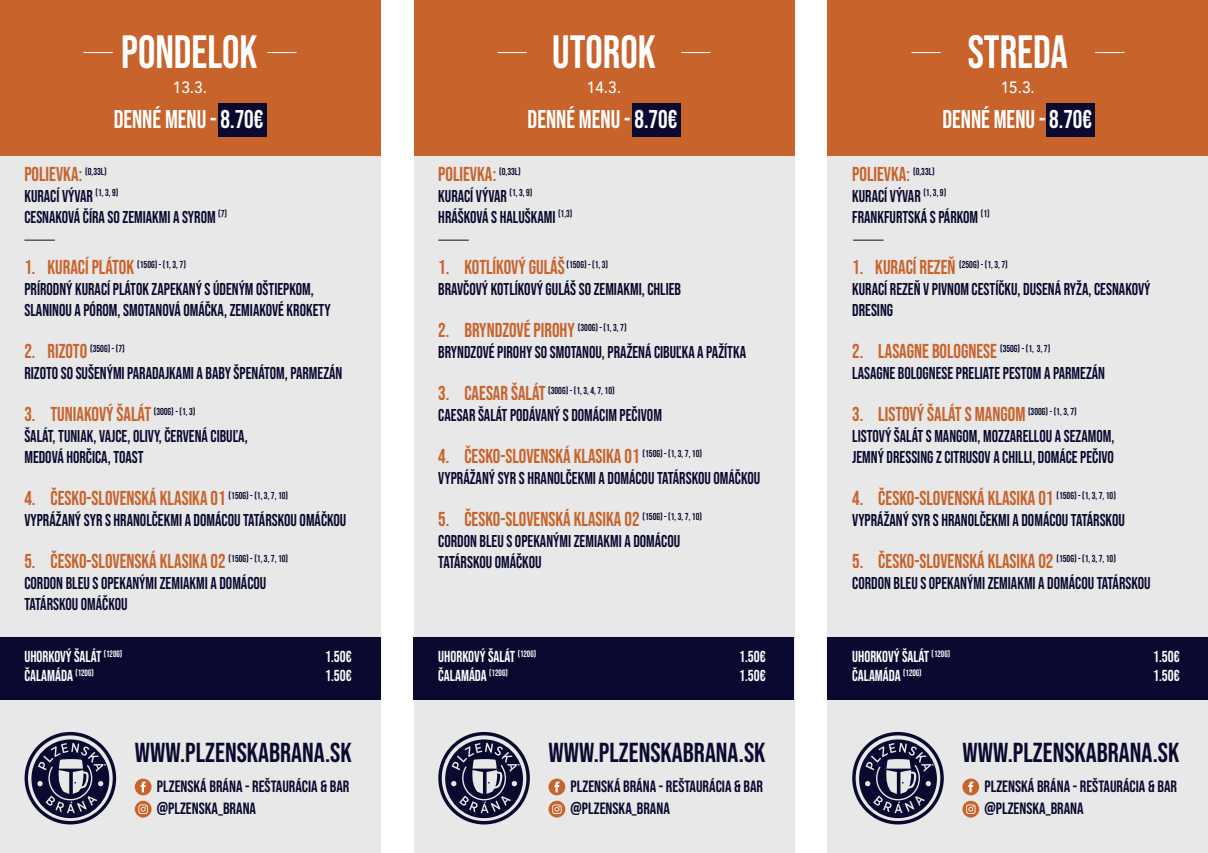
<style>
.page{position:relative;width:1208px;height:853px;background:#fff}
.page>*{position:absolute;margin:0;border:0;box-sizing:border-box;transform-origin:0 0}
.t1{font:46.42px "Bebas Neue";color:#fff;scale:.94 1}
.t2{font:27.38px "Bebas Neue";color:#0a0a30}
.t3{font:25.58px "Bebas Neue";color:#fff;scale:.94 1}
.t4{font:20.1px "Bebas Neue";color:#c7632b;scale:.94 1}
.t5{font:17.1px/21px "Bebas Neue";color:#0a0a30;scale:.94 1}
.t6{font:500 16.35px "Avenir";color:#fff;scale:.94 1}
.t7{font:16.27px/22.1px "Bebas Neue";color:#0a0a30}
.t8{font:15.83px "Bebas Neue";color:#fff;scale:.94 1}
.t9{font:10.05px "Bebas Neue";color:#0a0a30;scale:.94 1}
.s1{font-size:20.1px;color:#c7632b}
</style>
<div class="page">
<div style="left:827px;top:134px;width:380px;height:719px;background:#e8e8e8"></div>
<div style="left:827px;top:0;width:380px;height:156px;background:#c7632b"></div>
<hr style="left:852px;top:240px;width:31px;height:1px;background:#0a0a30">
<hr style="left:1094px;top:52px;width:30px;height:1px;background:#fff">
<svg style="left:911px;top:52px;width:29px;height:1px"></svg>
<div style="left:0;top:112px;width:380px;height:741px;background:#e8e8e8"></div>
<div style="left:0;top:0;width:380px;height:156px;background:#c7632b"></div>
<svg style="left:267px;top:52px;width:29px;height:1px"></svg>
<svg style="left:84px;top:52px;width:29px;height:1px"></svg>
<hr style="left:24px;top:240px;width:31px;height:1px;background:#0a0a30">
<div style="left:0;top:637px;width:380px;height:63px;background:#0a0a30"></div>
<div style="left:414px;top:134px;width:379px;height:719px;background:#e8e8e8"></div>
<div style="left:414px;top:0;width:379px;height:156px;background:#c7632b"></div>
<hr style="left:438px;top:240px;width:30px;height:1px;background:#0a0a30">
<svg style="left:681px;top:52px;width:29px;height:1px"></svg>
<svg style="left:497px;top:52px;width:29px;height:1px"></svg>
<div style="left:414px;top:637px;width:379px;height:63px;background:#0a0a30"></div>
<div style="left:827px;top:637px;width:380px;height:63px;background:#0a0a30"></div>
<div style="left:1046px;top:103px;width:48px;height:33px;background:#0a0a30"></div>
<div style="left:631px;top:103px;width:49px;height:33px;background:#0a0a30"></div>
<div style="left:218px;top:103px;width:48px;height:33px;background:#0a0a30"></div>
<div style="left:135px;top:778px;width:16px;height:17px;background:#c7632b;border-radius:50%"></div>
<svg style="left:141px;top:781px;width:5px;height:11px"></svg>
<div style="left:135px;top:801px;width:16px;height:16px;background:#c7632b;border-radius:50%"></div>
<svg style="left:138px;top:804px;width:10px;height:10px"></svg>
<svg style="left:25px;top:732px;width:91px;height:92px"></svg>
<div style="left:548px;top:778px;width:17px;height:17px;background:#c7632b;border-radius:50%"></div>
<svg style="left:554px;top:781px;width:5px;height:11px"></svg>
<svg style="left:548px;top:801px;width:17px;height:16px"></svg>
<svg style="left:552px;top:804px;width:9px;height:10px"></svg>
<svg style="left:438px;top:732px;width:91px;height:92px"></svg>
<svg style="left:962px;top:778px;width:16px;height:17px"></svg>
<svg style="left:968px;top:781px;width:5px;height:11px"></svg>
<svg style="left:962px;top:801px;width:16px;height:16px"></svg>
<svg style="left:965px;top:804px;width:10px;height:10px"></svg>
<svg style="left:852px;top:732px;width:91px;height:92px"></svg>
<h1 class="t1" style="left:121px;top:25px;width:147px">PONDELOK</h1>
<p class="t6" style="left:173px;top:73px;width:38px">13.3.</p>
<h1 class="t1" style="left:552px;top:25px;width:112px">UTOROK</h1>
<p class="t6" style="left:586px;top:73px;width:38px">14.3.</p>
<h1 class="t1" style="left:967px;top:25px;width:108px">STREDA</h1>
<p class="t6" style="left:1000px;top:73px;width:38px">15.3.</p>
<h3 class="t3" style="left:114px;top:104px;width:161px">DENNÉ MENU - 8.70€</h3>
<h3 class="t3" style="left:527px;top:104px;width:161px">DENNÉ MENU - 8.70€</h3>
<h3 class="t3" style="left:942px;top:104px;width:161px">DENNÉ MENU - 8.70€</h3>
<p class="t4" style="left:24px;top:163px;width:89px">POLIEVKA: <sup>(0,33L)</sup></p>
<p class="t4" style="left:438px;top:163px;width:89px">POLIEVKA: <sup>(0,33L)</sup></p>
<p class="t4" style="left:852px;top:163px;width:89px">POLIEVKA: <sup>(0,33L)</sup></p>
<p class="t5" style="left:24px;top:185px;width:217px">KURACÍ VÝVAR <sup>(1,</sup> <sup>3,</sup> <sup>9)<br></sup>CESNAKOVÁ ČÍRA SO ZEMIAKMI A SYROM <sup>(7)</sup></p>
<p class="t4" style="left:24px;top:256px;width:173px">1. KURACÍ PLÁTOK <sup>(150G)</sup> <sup>-</sup> <sup>(1,</sup> <sup>3,</sup> <sup>7)</sup></p>
<p class="t5" style="left:24px;top:278px;width:327px">PRÍRODNÝ KURACÍ PLÁTOK ZAPEKANÝ S ÚDENÝM OŠTIEPKOM,<br>SLANINOU A PÓROM, SMOTANOVÁ OMÁČKA, ZEMIAKOVÉ KROKETY</p>
<p class="t9" style="left:24px;top:343px;width:108px"><span class="s1">2. RIZOTO</span> (350G) - (7)</p>
<p class="t5" style="left:24px;top:362px;width:340px">RIZOTO SO SUŠENÝMI PARADAJKAMI A BABY ŠPENÁTOM, PARMEZÁN</p>
<p class="t4" style="left:24px;top:403px;width:183px">3. TUNIAKOVÝ ŠALÁT <sup>(300G)</sup> <sup>-</sup> <sup>(1,</sup> <sup>3)</sup></p>
<p class="t5" style="left:24px;top:425px;width:239px">ŠALÁT, TUNIAK, VAJCE, OLIVY, ČERVENÁ CIBUĽA,<br>MEDOVÁ HORČICA, TOAST</p>
<p class="t4" style="left:24px;top:487px;width:282px">4. ČESKO-SLOVENSKÁ KLASIKA 01 <sup>(150G)</sup> <sup>-</sup> <sup>(1,</sup> <sup>3,</sup> <sup>7,</sup> <sup>10)</sup></p>
<p class="t5" style="left:24px;top:509px;width:344px">VYPRÁŽANÝ SYR S HRANOLČEKMI A DOMÁCOU TATÁRSKOU OMÁČKOU</p>
<p class="t4" style="left:24px;top:550px;width:282px">5. ČESKO-SLOVENSKÁ KLASIKA 02 <sup>(150G)</sup> <sup>-</sup> <sup>(1,</sup> <sup>3,</sup> <sup>7,</sup> <sup>10)</sup></p>
<p class="t5" style="left:24px;top:572px;width:259px">CORDON BLEU S OPEKANÝMI ZEMIAKMI A DOMÁCOU<br>TATÁRSKOU OMÁČKOU</p>
<p class="t8" style="left:24px;top:648px;width:106px">UHORKOVÝ ŠALÁT <sup>(120G)</sup></p>
<p class="t8" style="left:325px;top:648px;width:30px">1.50€</p>
<p class="t8" style="left:24px;top:667px;width:75px">ČALAMÁDA <sup>(120G)</sup></p>
<p class="t8" style="left:325px;top:667px;width:30px">1.50€</p>
<h2 class="t2" style="left:135px;top:737px;width:218px">WWW.PLZENSKABRANA.SK</h2>
<p class="t7" style="left:157px;top:775px;width:194px">PLZENSKÁ BRÁNA - REŠTAURÁCIA &amp; BAR @PLZENSKA_BRANA</p>
<p class="t5" style="left:438px;top:185px;width:144px">KURACÍ VÝVAR <sup>(1,</sup> <sup>3,</sup> <sup>9)<br></sup>HRÁŠKOVÁ S HALUŠKAMI <sup>(1,3)</sup></p>
<p class="t4" style="left:438px;top:256px;width:182px">1. KOTLÍKOVÝ GULÁŠ <sup>(150G)</sup> <sup>-</sup> <sup>(1,</sup> <sup>3)</sup></p>
<p class="t5" style="left:438px;top:278px;width:260px">BRAVČOVÝ KOTLÍKOVÝ GULÁŠ SO ZEMIAKMI, CHLIEB</p>
<p class="t4" style="left:438px;top:319px;width:202px">2. BRYNDZOVÉ PIROHY <sup>(300G)</sup> <sup>-</sup> <sup>(1,</sup> <sup>3,</sup> <sup>7)</sup></p>
<p class="t5" style="left:438px;top:341px;width:329px">BRYNDZOVÉ PIROHY SO SMOTANOU, PRAŽENÁ CIBUĽKA A PAŽÍTKA</p>
<p class="t9" style="left:438px;top:385px;width:189px"><span class="s1">3. CAESAR ŠALÁT</span> (300G) - (1, 3, 4, 7, 10)</p>
<p class="t5" style="left:438px;top:404px;width:239px">CAESAR ŠALÁT PODÁVANÝ S DOMÁCIM PEČIVOM</p>
<p class="t4" style="left:438px;top:445px;width:282px">4. ČESKO-SLOVENSKÁ KLASIKA 01 <sup>(150G)</sup> <sup>-</sup> <sup>(1,</sup> <sup>3,</sup> <sup>7,</sup> <sup>10)</sup></p>
<p class="t5" style="left:438px;top:467px;width:344px">VYPRÁŽANÝ SYR S HRANOLČEKMI A DOMÁCOU TATÁRSKOU OMÁČKOU</p>
<p class="t4" style="left:438px;top:508px;width:282px">5. ČESKO-SLOVENSKÁ KLASIKA 02 <sup>(150G)</sup> <sup>-</sup> <sup>(1,</sup> <sup>3,</sup> <sup>7,</sup> <sup>10)</sup></p>
<p class="t5" style="left:438px;top:530px;width:259px">CORDON BLEU S OPEKANÝMI ZEMIAKMI A DOMÁCOU<br>TATÁRSKOU OMÁČKOU</p>
<p class="t8" style="left:438px;top:648px;width:106px">UHORKOVÝ ŠALÁT <sup>(120G)</sup></p>
<p class="t8" style="left:739px;top:648px;width:30px">1.50€</p>
<p class="t8" style="left:438px;top:667px;width:75px">ČALAMÁDA <sup>(120G)</sup></p>
<p class="t8" style="left:739px;top:667px;width:30px">1.50€</p>
<h2 class="t2" style="left:548px;top:737px;width:218px">WWW.PLZENSKABRANA.SK</h2>
<p class="t7" style="left:570px;top:775px;width:194px">PLZENSKÁ BRÁNA - REŠTAURÁCIA &amp; BAR @PLZENSKA_BRANA</p>
<p class="t5" style="left:852px;top:185px;width:148px">KURACÍ VÝVAR <sup>(1,</sup> <sup>3,</sup> <sup>9)<br></sup>FRANKFURTSKÁ S PÁRKOM <sup>(1)</sup></p>
<p class="t9" style="left:852px;top:259px;width:167px"><span class="s1">1. KURACÍ REZEŇ</span> (250G) - (1, 3, 7)</p>
<p class="t5" style="left:852px;top:278px;width:319px">KURACÍ REZEŇ V PIVNOM CESTÍČKU, DUSENÁ RYŽA, CESNAKOVÝ<br>DRESING</p>
<p class="t4" style="left:852px;top:340px;width:212px">2. LASAGNE BOLOGNESE <sup>(350G)</sup> <sup>-</sup> <sup>(1,</sup> <sup>3,</sup> <sup>7)</sup></p>
<p class="t5" style="left:852px;top:362px;width:270px">LASAGNE BOLOGNESE PRELIATE PESTOM A PARMEZÁN</p>
<p class="t4" style="left:852px;top:403px;width:240px">3. LISTOVÝ ŠALÁT S MANGOM <sup>(300G)</sup> <sup>-</sup> <sup>(1,</sup> <sup>3,</sup> <sup>7)</sup></p>
<p class="t5" style="left:852px;top:425px;width:280px">LISTOVÝ ŠALÁT S MANGOM, MOZZARELLOU A SEZAMOM,<br>JEMNÝ DRESSING Z CITRUSOV A CHILLI, DOMÁCE PEČIVO</p>
<p class="t4" style="left:852px;top:487px;width:282px">4. ČESKO-SLOVENSKÁ KLASIKA 01 <sup>(150G)</sup> <sup>-</sup> <sup>(1,</sup> <sup>3,</sup> <sup>7,</sup> <sup>10)</sup></p>
<p class="t5" style="left:852px;top:509px;width:291px">VYPRÁŽANÝ SYR S HRANOLČEKMI A DOMÁCOU TATÁRSKOU</p>
<p class="t4" style="left:852px;top:550px;width:282px">5. ČESKO-SLOVENSKÁ KLASIKA 02 <sup>(150G)</sup> <sup>-</sup> <sup>(1,</sup> <sup>3,</sup> <sup>7,</sup> <sup>10)</sup></p>
<p class="t5" style="left:852px;top:572px;width:319px">CORDON BLEU S OPEKANÝMI ZEMIAKMI A DOMÁCOU TATÁRSKOU</p>
<p class="t8" style="left:852px;top:648px;width:106px">UHORKOVÝ ŠALÁT <sup>(120G)</sup></p>
<p class="t8" style="left:1152px;top:648px;width:30px">1.50€</p>
<p class="t8" style="left:852px;top:667px;width:75px">ČALAMÁDA <sup>(120G)</sup></p>
<p class="t8" style="left:1152px;top:667px;width:30px">1.50€</p>
<h2 class="t2" style="left:962px;top:737px;width:218px">WWW.PLZENSKABRANA.SK</h2>
<p class="t7" style="left:984px;top:775px;width:194px">PLZENSKÁ BRÁNA - REŠTAURÁCIA &amp; BAR @PLZENSKA_BRANA</p>
</div>
